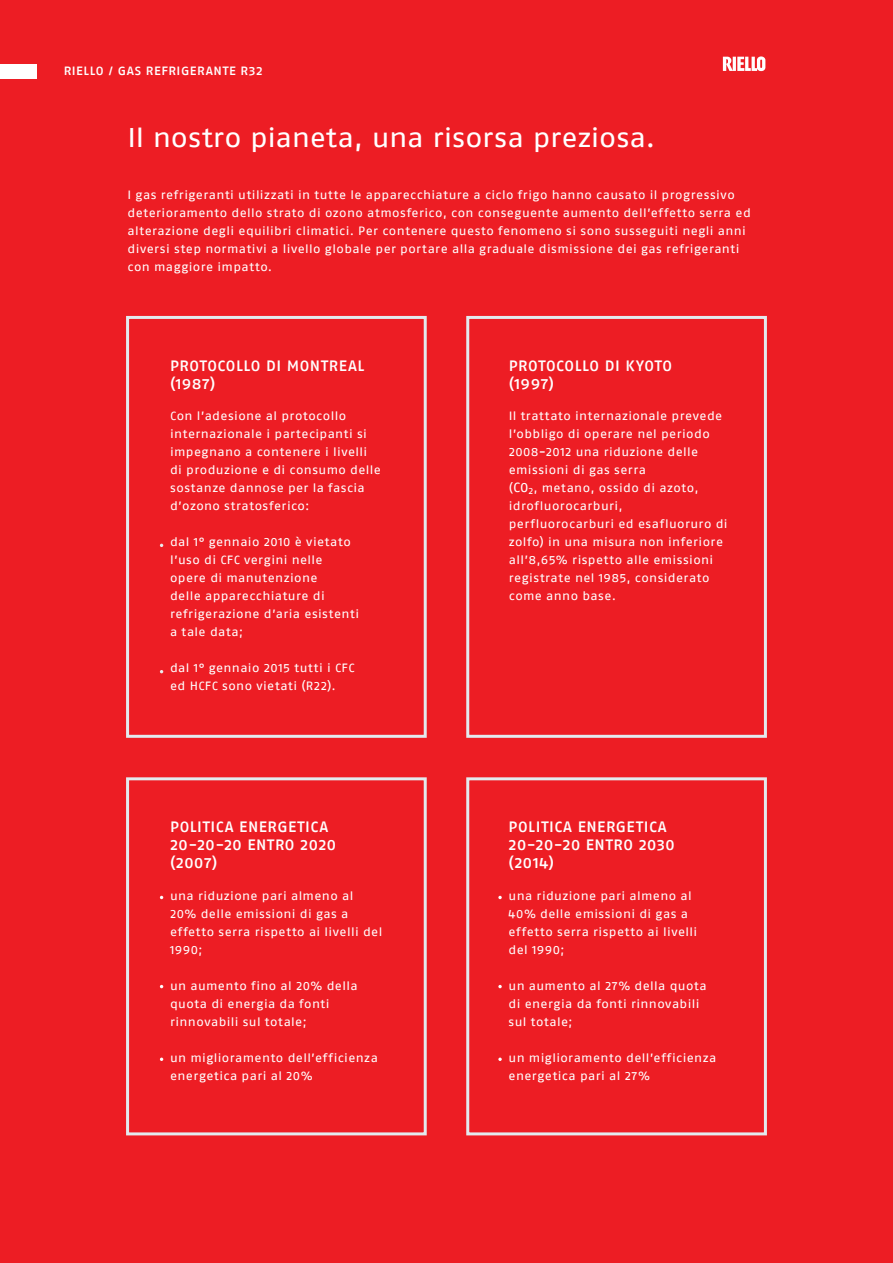
<style>
.page{position:relative;width:893px;height:1263px;background:#ed1d24}
.page>*{position:absolute;margin:0;border:0;box-sizing:border-box;transform-origin:0 0}
.t1{font:27px "Fago Ex Lf";letter-spacing:-.01em;color:#fff}
.t2{font:500 15px "Fago Ex Lf";letter-spacing:.035em;color:#fff}
.t3{font:12px/18px "Fago Ex Lf";letter-spacing:.03em;color:#fff}
.t4{font:500 12px "Fago Ex Lf";letter-spacing:.05em;color:#fff}
.s1{font-size:13.5px}
</style>
<div class="page">
<div style="left:0;top:64px;width:36px;height:15px;background:#fff"></div>
<div style="left:126px;top:316px;width:301px;height:422px;border:3px solid #e3eaee"></div>
<div style="left:466px;top:316px;width:301px;height:422px;border:3px solid #e3eaee"></div>
<div style="left:126px;top:777px;width:301px;height:358px;border:3px solid #e3eaee"></div>
<div style="left:466px;top:777px;width:301px;height:358px;border:3px solid #e3eaee"></div>
<svg style="left:498px;top:896px;width:4px;height:3px"></svg>
<svg style="left:498px;top:985px;width:4px;height:3px"></svg>
<svg style="left:160px;top:1057px;width:3px;height:4px"></svg>
<svg style="left:498px;top:1057px;width:4px;height:4px"></svg>
<svg style="left:723px;top:56px;width:42px;height:16px"></svg>
<p class="t4" style="left:64px;top:64px;width:200px">RIELLO / GAS REFRIGERANTE R32</p>
<h1 class="t1" style="left:128px;top:122px;width:530px">Il nostro pianeta, una risorsa preziosa.</h1>
<p class="t3" style="left:128px;top:185px;width:625px">I gas refrigeranti utilizzati in tutte le apparecchiature a ciclo frigo hanno causato il progressivo deterioramento dello strato di ozono atmosferico, con conseguente aumento dell’effetto serra ed alterazione degli equilibri climatici. Per contenere questo fenomeno si sono susseguiti negli anni diversi step normativi a livello globale per portare alla graduale dismissione dei gas refrigeranti con maggiore impatto.</p>
<p class="t2" style="left:170px;top:356px;width:20px">PROTO</p>
<p class="t2" style="left:218px;top:356px;width:18px">COLLO</p>
<p class="t2" style="left:266px;top:356px;width:44px">DI MONTREAL</p>
<p class="t2" style="left:170px;top:374px;width:47px">(1987)</p>
<p class="t3" style="left:170px;top:407px;width:212px">Con l’adesione al protocollo internazionale i partecipanti si impegnano a contenere i livelli di produzione e di consumo delle sostanze dannose per la fascia d’ozono stratosferico:</p>
<p class="t3" style="left:170px;top:533px;width:191px">dal 1° gennaio 2010 è vietato l’uso di CFC vergini nelle opere di manutenzione<br>delle apparecchiature di refrigerazione d’aria esistenti a tale data;</p>
<p class="t3" style="left:170px;top:659px;width:186px">dal 1° gennaio 2015 tutti i CFC ed HCFC sono vietati (R22).</p>
<p class="t2" style="left:170px;top:818px;width:18px">POLITI</p>
<p class="t2" style="left:216px;top:818px;width:33px">CA ENERGETI</p>
<p class="t2" style="left:311px;top:818px;width:19px">CA</p>
<p class="t2" style="left:170px;top:836px;width:88px">20-20-20 ENTRO</p>
<p class="t2" style="left:300px;top:836px;width:37px">2020</p>
<p class="t2" style="left:170px;top:854px;width:49px">(2007)</p>
<p class="t3" style="left:170px;top:886px;width:214px">una riduzione pari almeno al<br>20% delle emissioni di gas a effetto serra rispetto ai livelli del<br>1990;</p>
<p class="t3" style="left:170px;top:976px;width:189px">un aumento fino al 20% della quota di energia da fonti rinnovabili sul totale;</p>
<p class="t3" style="left:170px;top:1048px;width:209px">un miglioramento dell’efficienza energetica pari al 20%</p>
<p class="t2" style="left:509px;top:356px;width:20px">PROTO</p>
<p class="t2" style="left:556px;top:356px;width:18px">COLLO</p>
<p class="t2" style="left:605px;top:356px;width:50px">DI KYOTO</p>
<p class="t2" style="left:509px;top:374px;width:47px">(1997)</p>
<p class="t3" style="left:509px;top:407px;width:220px">Il trattato internazionale prevede l’obbligo di operare nel periodo<br>2008-2012 una riduzione delle emissioni di gas serra<br>(<span class="s1">C0</span><sub>2</sub>, metano, ossido di azoto, idrofluorocarburi, perfluorocarburi ed esafluoruro di zolfo) in una misura non inferiore all’8,65% rispetto alle emissioni registrate nel 1985, considerato come anno base.</p>
<p class="t2" style="left:509px;top:818px;width:18px">POLITI</p>
<p class="t2" style="left:554px;top:818px;width:33px">CA ENERGETI</p>
<p class="t2" style="left:649px;top:818px;width:19px">CA</p>
<p class="t2" style="left:509px;top:836px;width:88px">20-20-20 ENTRO</p>
<p class="t2" style="left:639px;top:836px;width:38px">2030</p>
<p class="t2" style="left:509px;top:854px;width:47px">(2014)</p>
<p class="t3" style="left:509px;top:886px;width:190px">una riduzione pari almeno al<br>40% delle emissioni di gas a effetto serra rispetto ai livelli del 1990;</p>
<p class="t3" style="left:509px;top:976px;width:200px">un aumento al 27% della quota di energia da fonti rinnovabili sul totale;</p>
<p class="t3" style="left:509px;top:1048px;width:209px">un miglioramento dell’efficienza energetica pari al 27%</p>
</div>
